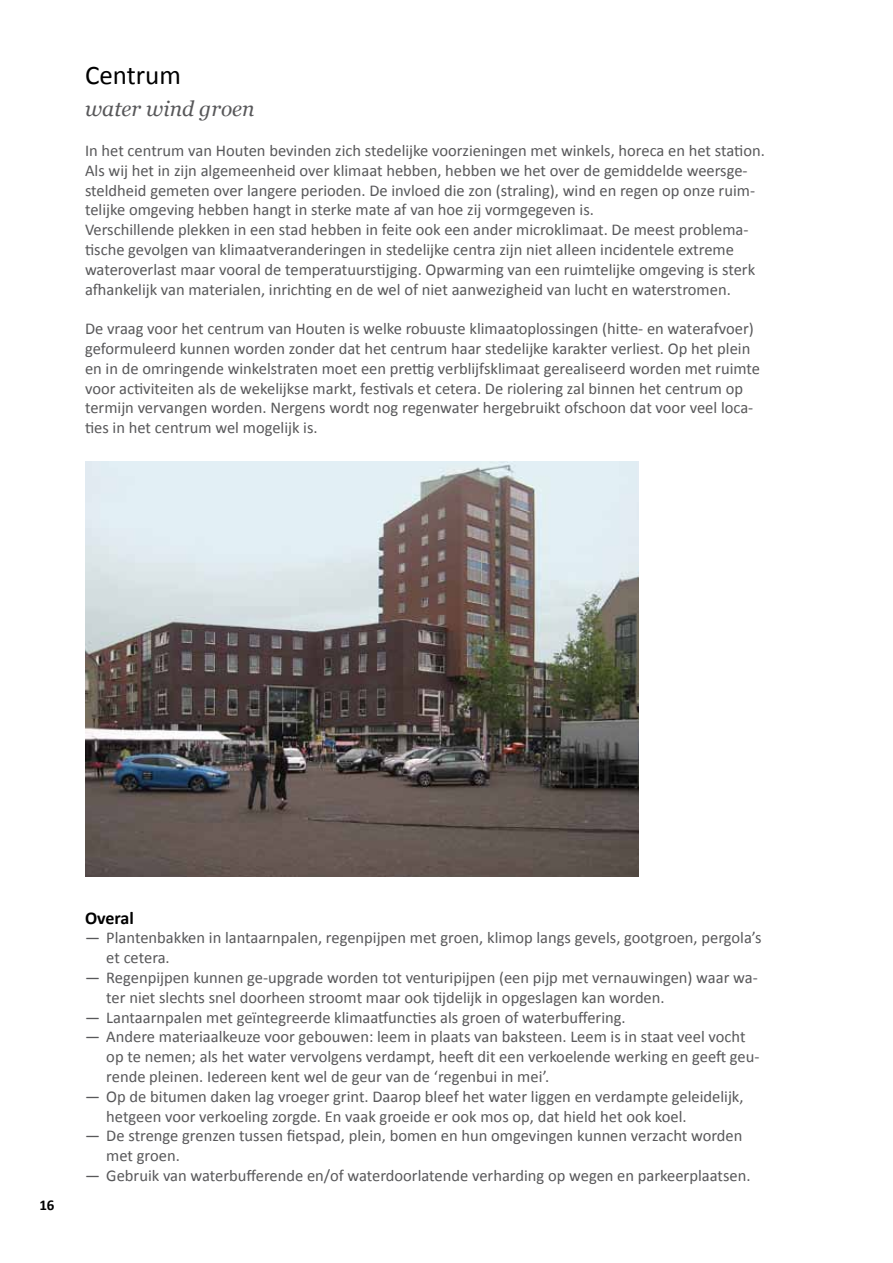
<style>
.page{position:relative;width:893px;height:1263px;background:#fff}
.page>*{position:absolute;margin:0;border:0;box-sizing:border-box;transform-origin:0 0}
.t1{font:27px "Calibri";color:#000}
.t2{font:italic 21px "Georgia";color:#58585a}
.t3{font:700 18px "Calibri";color:#000}
.t4{font:16.5px/19.8px "Calibri";color:#58585a}
.t5{font:700 15px "Calibri";color:#000}
</style>
<div class="page">
<img style="left:85px;top:461px;width:553px;height:415px">
<h1 class="t1" style="left:85px;top:58px;width:97px">Centrum</h1>
<p class="t2" style="left:85px;top:96px;width:171px">water wind groen</p>
<p class="t4" style="left:85px;top:140px;width:681px">In het centrum van Houten bevinden zich stedelijke voorzieningen met winkels, horeca en het station.<br>Als wij het in zijn algemeenheid over klimaat hebben, hebben we het over de gemiddelde weersge&shy;steldheid gemeten over langere perioden. De invloed die zon (straling), wind en regen op onze ruim&shy;telijke omgeving hebben hangt in sterke mate af van hoe zij vormgegeven is.<br>Verschillende plekken in een stad hebben in feite ook een ander microklimaat. De meest problema&shy;tische gevolgen van klimaatveranderingen in stedelijke centra zijn niet alleen incidentele extreme wateroverlast maar vooral de temperatuurstijging. Opwarming van een ruimtelijke omgeving is sterk afhankelijk van materialen, inrichting en de wel of niet aanwezigheid van lucht en waterstromen.</p>
<p class="t4" style="left:85px;top:318px;width:676px">De vraag voor het centrum van Houten is welke robuuste klimaatoplossingen (hitte- en waterafvoer) geformuleerd kunnen worden zonder dat het centrum haar stedelijke karakter verliest. Op het plein en in de omringende winkelstraten moet een prettig verblijfsklimaat gerealiseerd worden met ruimte voor activiteiten als de wekelijkse markt, festivals et cetera. De riolering zal binnen het centrum op termijn vervangen worden. Nergens wordt nog regenwater hergebruikt ofschoon dat voor veel loca&shy;ties in het centrum wel mogelijk is.</p>
<p class="t5" style="left:39px;top:1196px;width:17px">16</p>
<p class="t3" style="left:85px;top:906px;width:50px">Overal</p>
<p class="t4" style="left:106px;top:927px;width:657px;text-indent:-21px">— Plantenbakken in lantaarnpalen, regenpijpen met groen, klimop langs gevels, gootgroen, pergola’s et cetera.</p>
<p class="t4" style="left:106px;top:967px;width:653px;text-indent:-21px">— Regenpijpen kunnen ge-upgrade worden tot venturipijpen (een pijp met vernauwingen) waar wa&shy;ter niet slechts snel doorheen stroomt maar ook tijdelijk in opgeslagen kan worden.</p>
<p class="t4" style="left:85px;top:1006px;width:542px">— Lantaarnpalen met geïntegreerde klimaatfuncties als groen of waterbuffering.</p>
<p class="t4" style="left:106px;top:1026px;width:655px;text-indent:-21px">— Andere materiaalkeuze voor gebouwen: leem in plaats van baksteen. Leem is in staat veel vocht op te nemen; als het water vervolgens verdampt, heeft dit een verkoelende werking en geeft geu&shy;rende pleinen. Iedereen kent wel de geur van de ‘regenbui in mei’.</p>
<p class="t4" style="left:106px;top:1085px;width:639px;text-indent:-21px">— Op de bitumen daken lag vroeger grint. Daarop bleef het water liggen en verdampte geleidelijk, hetgeen voor verkoeling zorgde. En vaak groeide er ook mos op, dat hield het ook koel.</p>
<p class="t4" style="left:106px;top:1125px;width:638px;text-indent:-21px">— De strenge grenzen tussen fietspad, plein, bomen en hun omgevingen kunnen verzacht worden met groen.</p>
<p class="t4" style="left:85px;top:1165px;width:667px">— Gebruik van waterbufferende en/of waterdoorlatende verharding op wegen en parkeerplaatsen.</p>
</div>
